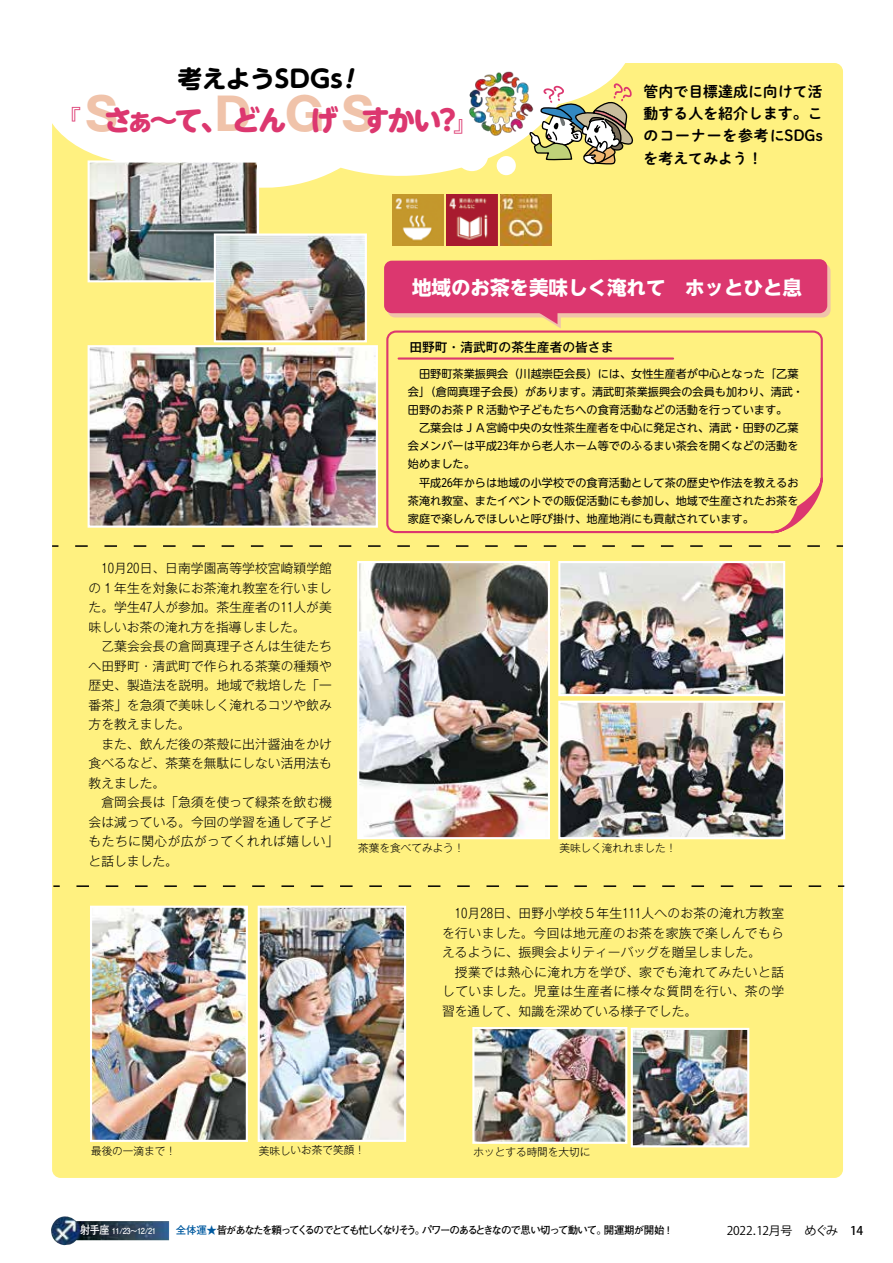
<style>
.page{position:relative;width:893px;height:1263px;background:#fff}
.page>*{position:absolute;margin:0;border:0;box-sizing:border-box;transform-origin:0 0}
.t1{font:800 28.2px "UD Shin M Go Pr 6 N";letter-spacing:-.09em;color:#dc376f}
.t2{font:700 24.3px "UD Shin M Go Pr 6 N";color:#000}
.t3{font:700 19.5px "UD Shin Go NT Pr 6 N";color:#fff}
.t4{font:14.85px/22.4px "P Shuei NM Go Std N B";letter-spacing:.005em;color:#000;text-align:justify}
.t5{font:300 12.75px/19.5px "Gothic MB101 Pr 6 N";letter-spacing:.005em;color:#000;text-align:justify}
.t6{font:500 12.75px "Gothic MB101 Pr 6 N";color:#000}
.t7{font:12px "Koz Go Pr 6 N";letter-spacing:-.035em;color:#000}
.t8{font:500 12px "Koz Go Pr 6 N";color:#000}
.t9{font:700 11.25px "Futo Go B101 Pr 6 N";color:#fff;scale:.9 1}
.t10{font:11.1px/18px "UD Shin M Go Pr 6 N";color:#000}
.t11{font:300 10.65px "Gothic MB101 Pr 6 N";color:#000}
.t12{font:700 10.5px "Futo Go B101 Pr 6 N";letter-spacing:-.16em;color:#000}
.t13{font:700 10.5px "Futo Go B101 Pr 6 N";letter-spacing:-.105em;color:#000}
.t14{font:700 10.5px "Futo Go B101 Pr 6 N";letter-spacing:-.13em;color:#000}
.t15{font:700 8.25px "Futo Go B101 Pr 6 N";letter-spacing:-.05em;color:#fff;scale:.9 1}
.s1{font-family:"Gothic MB101 Pr 6 N";font-weight:700;font-size:45px;color:#f0c3aa}
.s2{color:#005aa0}
</style>
<div class="page">
<div style="left:52px;top:63px;width:791px;height:1115px;background:#fff180;border-radius:9px"></div>
<svg style="left:384px;top:259px;width:443px;height:69px"></svg>
<svg style="left:52px;top:63px;width:574px;height:128px;fill:#fff"></svg>
<div style="left:455px;top:138px;width:33px;height:33px;background:#fff;border-radius:50%"></div>
<div style="left:497px;top:156px;width:19px;height:19px;background:#fff;border-radius:50%"></div>
<svg style="left:386px;top:330px;width:437px;height:204px"></svg>
<svg style="left:769px;top:476px;width:54px;height:58px"></svg>
<svg style="left:527px;top:83px;width:107px;height:83px"></svg>
<img style="left:452px;top:69px;width:98px;height:69px">
<img style="left:446px;top:194px;width:51px;height:52px">
<svg style="left:837px;top:545px;width:6px;height:2px"></svg>
<svg style="left:75px;top:545px;width:745px;height:2px"></svg>
<svg style="left:52px;top:545px;width:6px;height:2px"></svg>
<svg style="left:838px;top:885px;width:6px;height:2px"></svg>
<svg style="left:76px;top:885px;width:745px;height:2px"></svg>
<svg style="left:53px;top:885px;width:7px;height:2px"></svg>
<img style="left:393px;top:194px;width:51px;height:52px">
<img style="left:500px;top:194px;width:51px;height:52px">
<img style="left:91px;top:163px;width:165px;height:116px">
<div style="left:88px;top:160px;width:171px;height:122px;border:2px solid #fff"></div>
<img style="left:217px;top:236px;width:147px;height:103px">
<div style="left:214px;top:233px;width:153px;height:109px;border:2px solid #fff"></div>
<img style="left:91px;top:348px;width:284px;height:177px">
<div style="left:88px;top:345px;width:290px;height:183px;border:2px solid #fff"></div>
<img style="left:360px;top:564px;width:187px;height:272px">
<div style="left:357px;top:561px;width:193px;height:278px;border:2px solid #fff"></div>
<img style="left:561px;top:704px;width:221px;height:132px">
<div style="left:558px;top:701px;width:227px;height:138px;border:2px solid #fff"></div>
<img style="left:561px;top:564px;width:221px;height:129px">
<div style="left:558px;top:561px;width:227px;height:135px;border:2px solid #fff"></div>
<img style="left:93px;top:909px;width:152px;height:230px">
<div style="left:90px;top:906px;width:158px;height:236px;border:2px solid #fff"></div>
<img style="left:261px;top:909px;width:142px;height:230px">
<div style="left:258px;top:906px;width:148px;height:236px;border:2px solid #fff"></div>
<img style="left:475px;top:1030px;width:149px;height:111px">
<div style="left:472px;top:1027px;width:155px;height:117px;border:2px solid #fff"></div>
<img style="left:634px;top:1031px;width:112px;height:113px">
<div style="left:631px;top:1028px;width:118px;height:119px;border:2px solid #fff"></div>
<img style="left:51px;top:1216px;width:118px;height:30px">
<h2 class="t2" style="left:178px;top:58px;width:178px">考えようSDGs!</h2>
<h1 class="t1" style="left:149px;top:95px;width:320px">～て <span class="s1">D</span>どん<span class="s1">G</span>げ <span class="s1">S</span>すかい『</h1>
<h1 class="t1" style="left:67px;top:95px;width:89px">『 <span class="s1">S</span>さぁ</h1>
<p class="t4" style="left:644px;top:79px;width:181px">管内で目標達成に向けて活動する人を紹介します。このコーナーを参考にSDGsを考えてみよう!</p>
<h1 class="t1" style="left:433px;top:95px;width:30px">?</h1>
<h1 class="t1" style="left:200px;top:95px;width:30px">、</h1>
<h3 class="t3" style="left:412px;top:272px;width:391px">地域のお茶を美味しく淹れて　ホッとひと息</h3>
<p class="t6" style="left:409px;top:337px;width:206px">田野町・清武町の茶生産者の皆さま</p>
<p class="t5" style="left:89px;top:558px;width:245px;text-indent:13px">10月20日、日南学園高等学校宮崎穎学館の１年生を対象にお茶淹れ教室を行いました。学生47人が参加。茶生産者の11人が美味しいお茶の淹れ方を指導しました。</p>
<p class="t5" style="left:89px;top:636px;width:245px;text-indent:13px">乙葉会会長の倉岡真理子さんは生徒たちへ田野町・清武町で作られる茶葉の種類や歴史、製造法を説明。地域で栽培した「一番茶」を急須で美味しく淹れるコツや飲み方を教えました。</p>
<p class="t5" style="left:89px;top:733px;width:245px;text-indent:13px">また、飲んだ後の茶殻に出汁醤油をかけ食べるなど、茶葉を無駄にしない活用法も教えました。</p>
<p class="t5" style="left:89px;top:792px;width:251px;text-align:left;text-indent:13px">倉岡会長は「急須を使って緑茶を飲む機会は減っている。今回の学習を通して子どもたちに関心が広がってくれれば嬉しい「と話しました。</p>
<p class="t10" style="left:408px;top:364px;width:397px">　田野町茶業振興会（川越崇臣会長）には、女性生産者が中心となった「乙葉会」（倉岡真理子会長）があります。清武町茶業振興会の会員も加わり、清武・田野のお茶ＰＲ活動や子どもたちへの食育活動などの活動を行っています。<br>　乙葉会はＪＡ宮崎中央の女性茶生産者を中心に発足され、清武・田野の乙葉会メンバーは平成23年から老人ホーム等でのふるまい茶会を開くなどの活動を始めました。<br>　平成26年からは地域の小学校での食育活動として茶の歴史や作法を教えるお茶淹れ教室、またイベントでの販促活動にも参加し、地域で生産されたお茶を家庭で楽しんでほしいと呼び掛け、地産地消にも貢献されています。</p>
<p class="t11" style="left:358px;top:839px;width:108px">茶葉を食べてみよう!</p>
<p class="t11" style="left:559px;top:839px;width:118px">美味しく淹れれました!</p>
<p class="t5" style="left:442px;top:902px;width:343px;text-indent:13px">10月28日、田野小学校５年生111人へのお茶の淹れ方教室を行いました。今回は地元産のお茶を家族で楽しんでもらえるように、振興会よりティーバッグを贈呈しました。</p>
<p class="t5" style="left:442px;top:961px;width:344px;text-indent:13px">授業では熱心に淹れ方を学び、家でも淹れてみたいと話していました。児童は生産者に様々な質問を行い、茶の学習を通して、知識を深めている様子でした。</p>
<p class="t11" style="left:91px;top:1142px;width:87px">最後の一滴まで！</p>
<p class="t11" style="left:259px;top:1141px;width:108px">美味しいお茶で笑顔!</p>
<p class="t11" style="left:473px;top:1143px;width:118px">ホッとする時間を大切に</p>
<p class="t9" style="left:80px;top:1221px;width:34px">射手座</p>
<p class="t15" style="left:112px;top:1224px;width:50px">11/23〜12/21</p>
<p class="t12" style="left:176px;top:1222px;width:242px"><span class="s2">全体運★</span>皆があなたを頼ってくるのでとても忙しくなりそう</p>
<p class="t13" style="left:422px;top:1222px;width:187px">パワーのあるときなので思い切って動いて。</p>
<p class="t14" style="left:604px;top:1222px;width:72px">開運期が開始！</p>
<p class="t14" style="left:415px;top:1222px;width:12px">。</p>
<p class="t7" style="left:727px;top:1224px;width:113px">2022.12月号　めぐみ</p>
<p class="t8" style="left:850px;top:1224px;width:14px">14</p>
</div>
